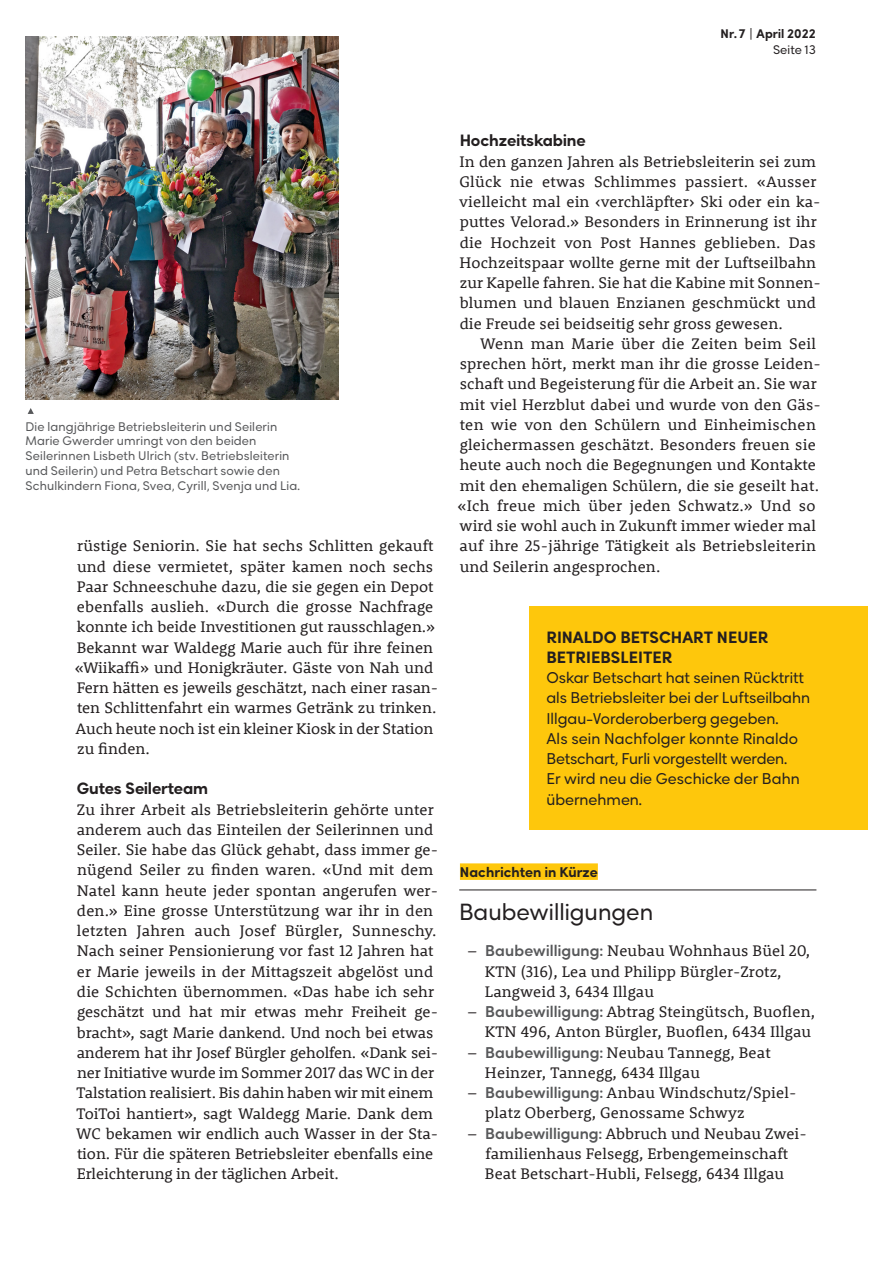
<style>
.page{position:relative;width:893px;height:1263px;background:#fff}
.page>*{position:absolute;margin:0;border:0;box-sizing:border-box;transform-origin:0 0}
.t1{font:22.5px "Rozanova GEO";color:#231f20}
.t2{font:15.75px/20.2px "Rooney";letter-spacing:.005em;color:#231f20}
.t3{font:800 15.75px/20.2px "Rozanova GEO";color:#231f20}
.t4{font:15px/20.2px "Rozanova GEO";color:#231f20}
.t5{font:800 13.5px "Rozanova GEO";letter-spacing:.01em;color:#231f20}
.t6{font:12px/14.7px "Rozanova GEO";letter-spacing:.015em;color:#57585a}
.t7{font:800 12px "Rozanova GEO";letter-spacing:.01em;color:#231f20}
.t8{font:12px "Rozanova GEO";letter-spacing:.01em;color:#231f20}
.s1{font-family:"Rozanova GEO";font-weight:700;font-size:15px;color:#57585a}
</style>
<div class="page">
<div style="left:460px;top:863px;width:138px;height:17px;background:#fec70c"></div>
<hr style="left:459px;top:890px;width:357px;height:1px;background:#231f20">
<img style="left:26px;top:37px;width:312px;height:362px">
<svg style="left:28px;top:408px;width:6px;height:6px"></svg>
<div style="left:529px;top:607px;width:338px;height:223px;background:#fec70c"></div>
<p class="t7" style="left:721px;top:27px;width:97px">Nr. 7 | April 2022</p>
<p class="t8" style="left:773px;top:42px;width:44px">Seite 13</p>
<p class="t6" style="left:26px;top:420px;width:276px">Die langjährige Betriebsleiterin und Seilerin Marie Gwerder umringt von den beiden Seilerinnen Lisbeth Ulrich (stv. Betriebsleiterin und Seilerin) und Petra Betschart sowie den Schulkindern Fiona, Svea, Cyrill, Svenja und Lia.</p>
<p class="t2" style="left:75px;top:535px;width:365px">rüstige Seniorin. Sie hat sechs Schlitten gekauft und diese vermietet, später kamen noch sechs Paar Schneeschuhe dazu, die sie gegen ein Depot ebenfalls auslieh. «Durch die grosse Nachfrage konnte ich beide Investitionen gut rausschlagen.» Bekannt war Waldegg Marie auch für ihre feinen «Wiikaffi» und Honigkräuter. Gäste von Nah und Fern hätten es jeweils geschätzt, nach einer rasan&shy;ten Schlittenfahrt ein warmes Getränk zu trinken.<br>Auch heute noch ist ein kleiner Kiosk in der Station zu finden.</p>
<p class="t3" style="left:77px;top:779px;width:133px">Gutes Seilerteam</p>
<p class="t2" style="left:76px;top:799px;width:363px">Zu ihrer Arbeit als Betriebsleiterin gehörte unter anderem auch das Einteilen der Seilerinnen und Seiler. Sie habe das Glück gehabt, dass immer ge&shy;nügend Seiler zu finden waren. «Und mit dem Natel kann heute jeder spontan angerufen wer&shy;den.» Eine grosse Unterstützung war ihr in den letzten Jahren auch Josef Bürgler, Sunneschy.<br>Nach seiner Pensionierung vor fast 12 Jahren hat er Marie jeweils in der Mittagszeit abgelöst und die Schichten übernommen. «Das habe ich sehr geschätzt und hat mir etwas mehr Freiheit ge&shy;bracht», sagt Marie dankend. Und noch bei etwas anderem hat ihr Josef Bürgler geholfen. «Dank sei&shy;ner Initiative wurde im Sommer 2017 das WC in der Talstation realisiert. Bis dahin haben wir mit einem ToiToi hantiert», sagt Waldegg Marie. Dank dem WC bekamen wir endlich auch Wasser in der Sta&shy;tion. Für die späteren Betriebsleiter ebenfalls eine Erleichterung in der täglichen Arbeit.</p>
<p class="t3" style="left:460px;top:131px;width:127px">Hochzeitskabine</p>
<p class="t2" style="left:459px;top:151px;width:363px">In den ganzen Jahren als Betriebsleiterin sei zum Glück nie etwas Schlimmes passiert. «Ausser vielleicht mal ein ‹verchläpfter› Ski oder ein ka&shy;puttes Velorad.» Besonders in Erinnerung ist ihr die Hochzeit von Post Hannes geblieben. Das Hochzeitspaar wollte gerne mit der Luftseilbahn zur Kapelle fahren. Sie hat die Kabine mit Sonnen&shy;blumen und blauen Enzianen geschmückt und die Freude sei beidseitig sehr gross gewesen.</p>
<p class="t2" style="left:457px;top:333px;width:365px;text-indent:23px">Wenn man Marie über die Zeiten beim Seil sprechen hört, merkt man ihr die grosse Leiden&shy;schaft und Begeisterung für die Arbeit an. Sie war mit viel Herzblut dabei und wurde von den Gäs&shy;ten wie von den Schülern und Einheimischen gleichermassen geschätzt. Besonders freuen sie heute auch noch die Begegnungen und Kontakte mit den ehemaligen Schülern, die sie geseilt hat. «Ich freue mich über jeden Schwatz.» Und so wird sie wohl auch in Zukunft immer wieder mal auf ihre 25-jährige Tätigkeit als Betriebsleiterin und Seilerin angesprochen.</p>
<p class="t3" style="left:546px;top:627px;width:223px">RINALDO BETSCHART NEUER<br>BETRIEBSLEITER</p>
<p class="t4" style="left:546px;top:669px;width:265px">Oskar Betschart hat seinen Rücktritt als Betriebsleiter bei der Luftseilbahn Illgau-Vorderoberberg gegeben.<br>Als sein Nachfolger konnte Rinaldo Betschart, Furli vorgestellt werden.<br>Er wird neu die Geschicke der Bahn übernehmen.</p>
<p class="t5" style="left:460px;top:864px;width:139px">Nachrichten in Kürze</p>
<h1 class="t1" style="left:459px;top:898px;width:196px">Baubewilligungen</h1>
<p class="t2" style="left:485px;top:940px;width:327px;text-indent:-17px">– <span class="s1">Baubewilligung:</span> Neubau Wohnhaus Büel 20,<br>KTN (316), Lea und Philipp Bürgler-Zrotz,<br>Langweid 3, 6434 Illgau</p>
<p class="t2" style="left:468px;top:1001px;width:349px;text-align:right">– <span class="s1">Baubewilligung:</span> Abtrag Steingütsch, Buoflen,<br>KTN 496, Anton Bürgler, Buoflen, 6434 Illgau</p>
<p class="t2" style="left:485px;top:1042px;width:287px;text-indent:-17px">– <span class="s1">Baubewilligung:</span> Neubau Tannegg, Beat<br>Heinzer, Tannegg, 6434 Illgau</p>
<p class="t2" style="left:485px;top:1082px;width:313px;text-indent:-17px">– <span class="s1">Baubewilligung:</span> Anbau Windschutz/Spiel&shy;platz Oberberg, Genossame Schwyz</p>
<p class="t2" style="left:468px;top:1123px;width:340px;text-align:center">– <span class="s1">Baubewilligung:</span> Abbruch und Neubau Zwei&shy;familienhaus Felsegg, Erbengemeinschaft<br>Beat Betschart-Hubli, Felsegg, 6434 Illgau</p>
</div>
